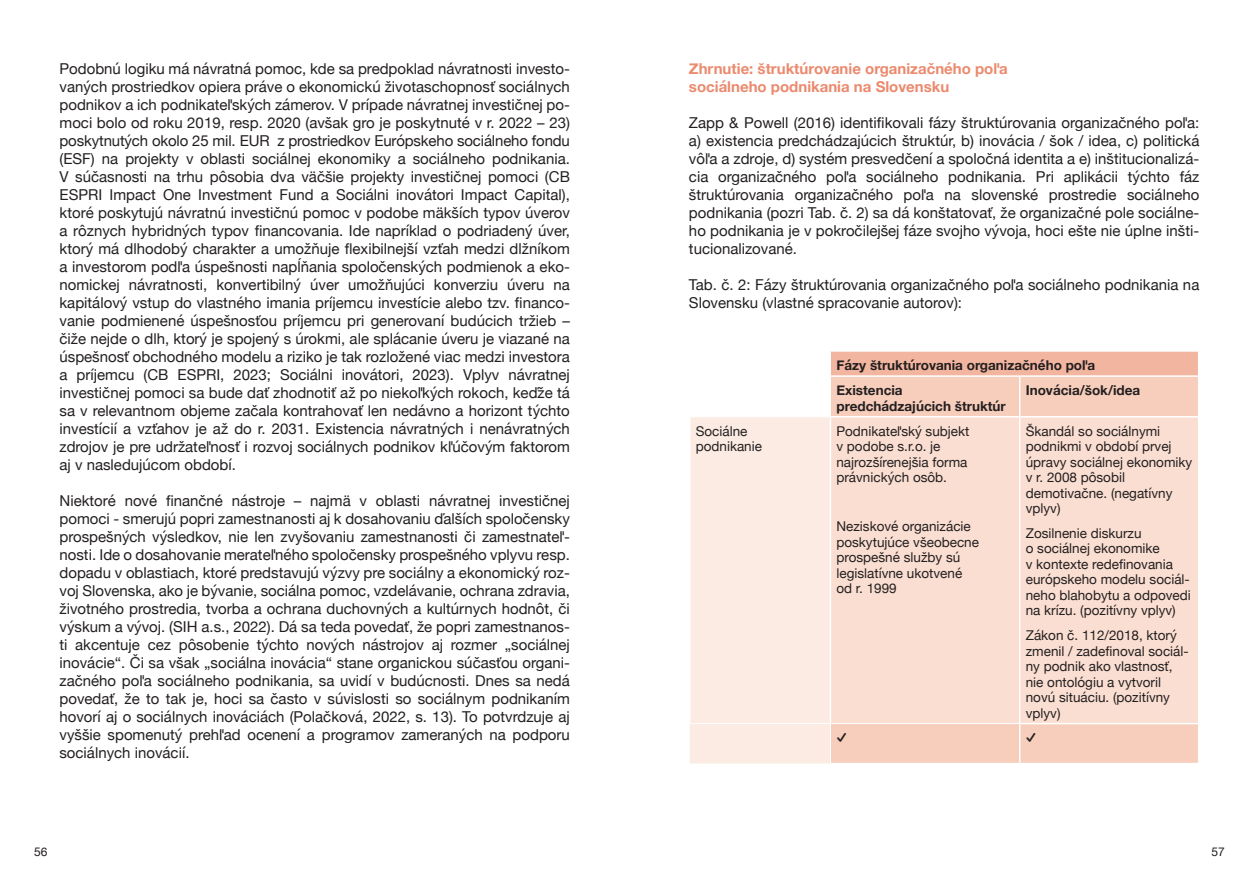
<style>
.page{position:relative;width:1259px;height:893px;background:#fff}
.page>*{position:absolute;margin:0;border:0;box-sizing:border-box;transform-origin:0 0}
.t1{font:15px/18px "Helvetica Neue";color:#231f20;text-align:justify}
.t2{font:700 15px/18px "Helvetica Neue";color:#eb8a6e}
.t3{font:13.5px/15.5px "Helvetica Neue";color:#231f20}
.t4{font:700 13.5px/25.2px "Helvetica Neue";color:#231f20}
.t5{font:12px "Helvetica Neue";color:#231f20}
</style>
<div class="page">
<div style="left:830px;top:351px;width:368px;height:25px;background:#f2b59f"></div>
<div style="left:831px;top:377px;width:367px;height:386px;background:#f7cdbb"></div>
<div style="left:690px;top:417px;width:140px;height:346px;background:#fbebe2"></div>
<div style="left:831px;top:418px;width:367px;height:305px;background:#faded1"></div>
<hr style="left:1019px;top:418px;width:1px;height:305px;background:#fff">
<hr style="left:830px;top:350px;width:189px;height:2px;background:#fff">
<hr style="left:1019px;top:350px;width:180px;height:2px;background:#fff">
<hr style="left:1019px;top:375px;width:180px;height:2px;background:#fff">
<hr style="left:1019px;top:416px;width:180px;height:2px;background:#fff">
<hr style="left:689px;top:723px;width:141px;height:1px;background:#fff">
<hr style="left:829px;top:418px;width:2px;height:305px;background:#fff">
<hr style="left:831px;top:375px;width:188px;height:2px;background:#fff">
<hr style="left:1019px;top:377px;width:1px;height:39px;background:#fff">
<hr style="left:829px;top:416px;width:190px;height:2px;background:#fff">
<hr style="left:1019px;top:723px;width:180px;height:1px;background:#fff">
<hr style="left:830px;top:723px;width:189px;height:1px;background:#fff">
<hr style="left:1019px;top:724px;width:1px;height:39px;background:#fff">
<svg style="left:837px;top:733px;width:9px;height:9px"></svg>
<svg style="left:1026px;top:733px;width:9px;height:9px"></svg>
<p class="t1" style="left:59px;top:60px;width:512px">Podobnú logiku má návratná pomoc, kde sa predpoklad návratnosti investo&shy;vaných prostriedkov opiera práve o ekonomickú životaschopnosť sociálnych podnikov a ich podnikateľských zámerov. V prípade návratnej investičnej po&shy;moci bolo od roku 2019, resp. 2020 (avšak gro je poskytnuté v r. 2022 – 23) poskytnutých okolo 25 mil. EUR z prostriedkov Európskeho sociálneho fondu (ESF) na projekty v oblasti sociálnej ekonomiky a sociálneho podnikania.<br>V súčasnosti na trhu pôsobia dva väčšie projekty investičnej pomoci (CB ESPRI Impact One Investment Fund a Sociálni inovátori Impact Capital), ktoré poskytujú návratnú investičnú pomoc v podobe mäkších typov úverov a rôznych hybridných typov financovania. Ide napríklad o podriadený úver, ktorý má dlhodobý charakter a umožňuje flexibilnejší vzťah medzi dlžníkom a investorom podľa úspešnosti napĺňania spoločenských podmienok a eko&shy;nomickej návratnosti, konvertibilný úver umožňujúci konverziu úveru na kapitálový vstup do vlastného imania príjemcu investície alebo tzv. financo&shy;vanie podmienené úspešnosťou príjemcu pri generovaní budúcich tržieb – čiže nejde o dlh, ktorý je spojený s úrokmi, ale splácanie úveru je viazané na úspešnosť obchodného modelu a riziko je tak rozložené viac medzi investora a príjemcu (CB ESPRI, 2023; Sociálni inovátori, 2023). Vplyv návratnej investičnej pomoci sa bude dať zhodnotiť až po niekoľkých rokoch, keďže tá sa v relevantnom objeme začala kontrahovať len nedávno a horizont týchto investícií a vzťahov je až do r. 2031. Existencia návratných i nenávratných zdrojov je pre udržateľnosť i rozvoj sociálnych podnikov kľúčovým faktorom aj v nasledujúcom období.</p>
<p class="t1" style="left:59px;top:492px;width:512px">Niektoré nové finančné nástroje – najmä v oblasti návratnej investičnej pomoci - smerujú popri zamestnanosti aj k dosahovaniu ďalších spoločensky prospešných výsledkov, nie len zvyšovaniu zamestnanosti či zamestnateľ&shy;nosti. Ide o dosahovanie merateľného spoločensky prospešného vplyvu resp. dopadu v oblastiach, ktoré predstavujú výzvy pre sociálny a ekonomický roz&shy;voj Slovenska, ako je bývanie, sociálna pomoc, vzdelávanie, ochrana zdravia, životného prostredia, tvorba a ochrana duchovných a kultúrnych hodnôt, či výskum a vývoj. (SIH a.s., 2022). Dá sa teda povedať, že popri zamestnanos&shy;ti akcentuje cez pôsobenie týchto nových nástrojov aj rozmer „sociálnej inovácie“. Či sa však „sociálna inovácia“ stane organickou súčasťou organi&shy;začného poľa sociálneho podnikania, sa uvidí v budúcnosti. Dnes sa nedá povedať, že to tak je, hoci sa často v súvislosti so sociálnym podnikaním hovorí aj o sociálnych inováciách (Polačková, 2022, s. 13). To potvrdzuje aj vyššie spomenutý prehľad ocenení a programov zameraných na podporu sociálnych inovácií.</p>
<p class="t2" style="left:689px;top:60px;width:320px">Zhrnutie: štruktúrovanie organizačného poľa sociálneho podnikania na Slovensku</p>
<p class="t1" style="left:689px;top:115px;width:512px">Zapp &amp; Powell (2016) identifikovali fázy štruktúrovania organizačného poľa: a) existencia predchádzajúcich štruktúr, b) inovácia / šok / idea, c) politická vôľa a zdroje, d) systém presvedčení a spoločná identita a e) inštitucionalizá&shy;cia organizačného poľa sociálneho podnikania. Pri aplikácii týchto fáz štruktúrovania organizačného poľa na slovenské prostredie sociálneho podnikania (pozri Tab. č. 2) sa dá konštatovať, že organizačné pole sociálne&shy;ho podnikania je v pokročilejšej fáze svojho vývoja, hoci ešte nie úplne inšti&shy;tucionalizované.</p>
<p class="t1" style="left:689px;top:277px;width:512px">Tab. č. 2: Fázy štruktúrovania organizačného poľa sociálneho podnikania na<br>Slovensku (vlastné spracovanie autorov):</p>
<p class="t4" style="left:836px;top:353px;width:260px">Fázy štruktúrovania organizačného poľa<br>Existencia</p>
<p class="t4" style="left:836px;top:394px;width:171px">predchádzajúcich štruktúr</p>
<p class="t4" style="left:1025px;top:378px;width:116px">Inovácia/šok/idea</p>
<p class="t3" style="left:696px;top:424px;width:68px">Sociálne podnikanie</p>
<p class="t3" style="left:836px;top:424px;width:134px">Podnikateľský subjekt v podobe s.r.o. je najrozšírenejšia forma právnických osôb.</p>
<p class="t3" style="left:836px;top:519px;width:144px">Neziskové organizácie poskytujúce všeobecne prospešné služby sú legislatívne ukotvené od r. 1999</p>
<p class="t3" style="left:1025px;top:424px;width:168px">Škandál so sociálnymi podnikmi v období prvej úpravy sociálnej ekonomiky v r. 2008 pôsobil demotivačne. (negatívny vplyv)</p>
<p class="t3" style="left:1025px;top:526px;width:167px">Zosilnenie diskurzu<br>o sociálnej ekonomike<br>v kontexte redefinovania európskeho modelu sociál&shy;neho blahobytu a odpovedi na krízu. (pozitívny vplyv)</p>
<p class="t3" style="left:1025px;top:628px;width:164px">Zákon č. 112/2018, ktorý zmenil / zadefinoval sociál&shy;ny podnik ako vlastnosť, nie ontológiu a vytvoril novú situáciu. (pozitívny vplyv)</p>
<p class="t5" style="left:34px;top:843px;width:15px">56</p>
<p class="t5" style="left:1211px;top:843px;width:15px">57</p>
</div>
